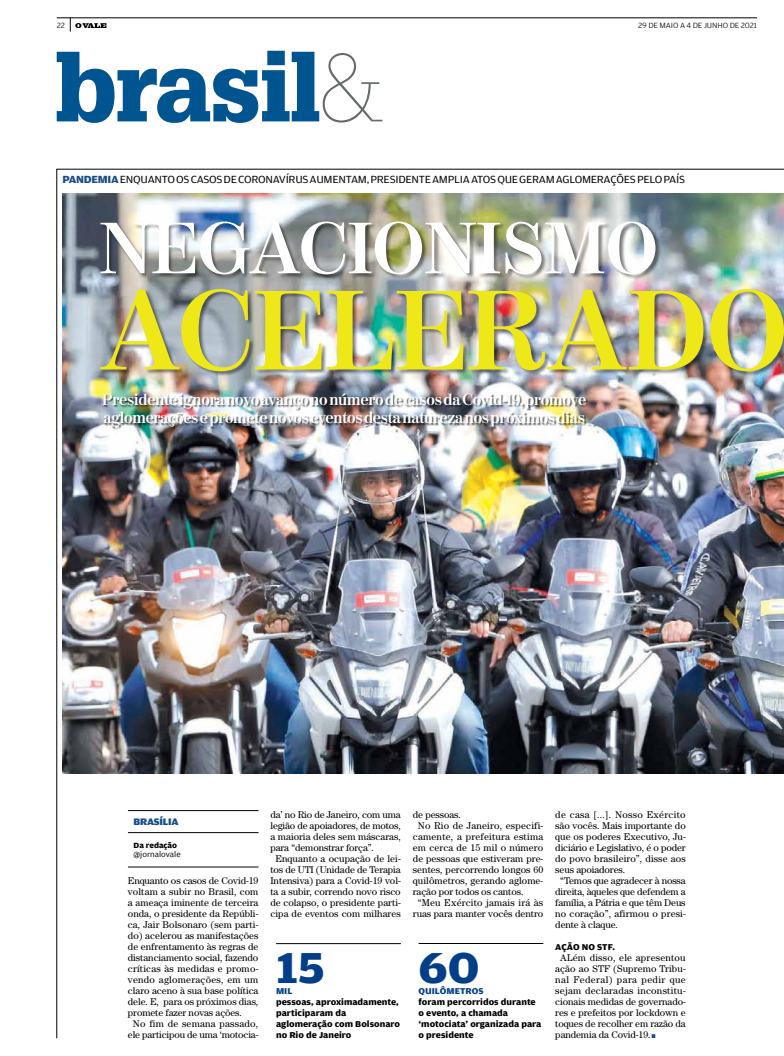
<style>
.page{position:relative;width:784px;height:1056px;background:#fff}
.page>*{position:absolute;margin:0;border:0;box-sizing:border-box;transform-origin:0 0}
.t1{font:700 112px "Moderno FB";letter-spacing:.01em;color:#efe818}
.t2{font:700 72px "Moderno FB";letter-spacing:.01em;color:#fff}
.t3{font:700 46px "valearte";color:#023f88}
.t4{font:700 27px "Cambria";color:#1a4b89}
.t5{font:700 16px/18px "Moderno FB";letter-spacing:-.02em;color:#fff}
.t6{font:11px "valearte";letter-spacing:-.025em;color:#000}
.t7{font:900 10px "valearte";letter-spacing:-.025em;color:#154e8b}
.t8{font:9.8px/11px "valetexto";color:#000;text-align:justify}
.t9{font:9.8px "valetexto";letter-spacing:.025em;color:#000}
.t10{font:9.8px "valetexto";letter-spacing:.02em;color:#000}
.t11{font:700 9px/11px "valearte";color:#000}
.t12{font:700 9px "valearte";color:#023f88}
.t13{font:300 8px "valearte";letter-spacing:-.01em;color:#000}
.t14{font:8px "valearte";color:#000}
.t15{font:700 8px "valearte";color:#000}
.s1{font-weight:700;color:#1a4b89}
</style>
<div class="page">
<hr style="left:57px;top:18px;width:700px;height:1px;background:#000">
<svg style="left:70px;top:18px;width:36px;height:14px"></svg>
<img style="left:62px;top:193px;width:722px;height:581px">
<svg style="left:57px;top:51px;width:325px;height:72px"></svg>
<div style="left:103px;top:394px;width:486px;height:35px;background:#000;opacity:.6"></div>
<div style="left:100px;top:289px;width:684px;height:88px;background:#000;opacity:.5"></div>
<div style="left:100px;top:221px;width:561px;height:59px;background:#000;opacity:.5"></div>
<hr style="left:128px;top:867px;width:130px;height:1px;background:#000">
<hr style="left:128px;top:810px;width:130px;height:1px;background:#000">
<hr style="left:128px;top:832px;width:130px;height:1px;background:#000">
<hr style="left:276px;top:943px;width:125px;height:1px;background:#000">
<hr style="left:418px;top:943px;width:125px;height:1px;background:#000">
<p class="t13" style="left:57px;top:21px;width:10px">22</p>
<p class="t13" style="left:638px;top:21px;width:120px">29 DE MAIO A 4 DE JUNHO DE 2021</p>
<p class="t6" style="left:62px;top:173px;width:624px"><span class="s1">PANDEMIA</span> ENQUANTO OS CASOS DE CORONAVÍRUS AUMENTAM, PRESIDENTE AMPLIA ATOS QUE GERAM AGLOMERAÇÕES PELO PAÍS</p>
<h2 class="t2" style="left:100px;top:208px;width:559px">NEGACIONISMO</h2>
<h1 class="t1" style="left:100px;top:269px;width:689px">ACELERADO</h1>
<h3 class="t5" style="left:102px;top:392px;width:485px">Presidente ignora novo avanço no número de casos da Covid-19, promove aglomerações e promete novos eventos desta natureza nos próximos dias</h3>
<p class="t7" style="left:134px;top:816px;width:46px">BRASÍLIA</p>
<p class="t15" style="left:134px;top:841px;width:45px">Da redação</p>
<p class="t14" style="left:134px;top:850px;width:49px">@jornalovale</p>
<p class="t8" style="left:128px;top:875px;width:132px">Enquanto os casos de Covid-19</p>
<p class="t8" style="left:128px;top:886px;width:132px">voltam a subir no Brasil, com</p>
<p class="t8" style="left:128px;top:897px;width:132px">a ameaça iminente de terceira</p>
<p class="t8" style="left:128px;top:908px;width:132px">onda, o presidente da Repúbli-</p>
<p class="t8" style="left:128px;top:919px;width:132px">ca, Jair Bolsonaro (sem parti-</p>
<p class="t8" style="left:128px;top:930px;width:132px">do) acelerou as manifestações</p>
<p class="t8" style="left:128px;top:941px;width:132px">de enfrentamento às regras de</p>
<p class="t8" style="left:128px;top:952px;width:132px">distanciamento social, fazendo</p>
<p class="t10" style="left:128px;top:963px;width:132px">críticas às medidas e promo-</p>
<p class="t9" style="left:128px;top:974px;width:132px">vendo aglomerações, em um</p>
<p class="t8" style="left:128px;top:985px;width:132px">claro aceno à sua base política</p>
<p class="t8" style="left:128px;top:996px;width:132px">dele. E, para os próximos dias,</p>
<p class="t8" style="left:128px;top:1007px;width:116px">promete fazer novas ações.</p>
<p class="t9" style="left:133px;top:1018px;width:127px">No fim de semana passado,</p>
<p class="t8" style="left:128px;top:1029px;width:132px">ele participou de uma ‘motocia-</p>
<p class="t8" style="left:270px;top:809px;width:132px">da’ no Rio de Janeiro, com uma</p>
<p class="t8" style="left:270px;top:820px;width:132px">legião de apoiadores, de motos,</p>
<p class="t8" style="left:270px;top:831px;width:132px">a maioria deles sem máscaras,</p>
<p class="t8" style="left:270px;top:842px;width:105px">para “demonstrar força”.</p>
<p class="t8" style="left:275px;top:853px;width:127px">Enquanto a ocupação de lei-</p>
<p class="t8" style="left:270px;top:864px;width:132px">tos de UTI (Unidade de Terapia</p>
<p class="t8" style="left:270px;top:875px;width:132px">Intensiva) para a Covid-19 vol-</p>
<p class="t8" style="left:270px;top:886px;width:132px">ta a subir, correndo novo risco</p>
<p class="t8" style="left:270px;top:897px;width:132px">de colapso, o presidente parti-</p>
<p class="t8" style="left:270px;top:908px;width:132px">cipa de eventos com milhares</p>
<h3 class="t3" style="left:276px;top:943px;width:50px">15</h3>
<p class="t12" style="left:276px;top:986px;width:18px">MIL</p>
<p class="t11" style="left:276px;top:997px;width:126px">pessoas, aproximadamente, participaram da aglomeração com Bolsonaro no Rio de Janeiro</p>
<p class="t8" style="left:413px;top:809px;width:50px">de pessoas.</p>
<p class="t10" style="left:418px;top:820px;width:127px">No Rio de Janeiro, especifi-</p>
<p class="t9" style="left:413px;top:831px;width:132px">camente, a prefeitura estima</p>
<p class="t8" style="left:413px;top:842px;width:132px">em cerca de 15 mil o número</p>
<p class="t8" style="left:413px;top:853px;width:132px">de pessoas que estiveram pre-</p>
<p class="t8" style="left:413px;top:864px;width:132px">sentes, percorrendo longos 60</p>
<p class="t8" style="left:413px;top:875px;width:132px">quilômetros, gerando aglome-</p>
<p class="t8" style="left:413px;top:886px;width:112px">ração por todos os cantos.</p>
<p class="t10" style="left:418px;top:897px;width:127px">“Meu Exército jamais irá às</p>
<p class="t8" style="left:413px;top:908px;width:132px">ruas para manter vocês dentro</p>
<h3 class="t3" style="left:418px;top:943px;width:63px">60</h3>
<p class="t12" style="left:418px;top:986px;width:67px">QUILÔMETROS</p>
<p class="t11" style="left:418px;top:997px;width:124px">foram percorridos durante o evento, a chamada ‘motociata’ organizada para o presidente</p>
<p class="t9" style="left:555px;top:809px;width:132px">de casa [...]. Nosso Exército</p>
<p class="t8" style="left:555px;top:820px;width:132px">são vocês. Mais importante do</p>
<p class="t8" style="left:555px;top:831px;width:132px">que os poderes Executivo, Ju-</p>
<p class="t8" style="left:555px;top:842px;width:132px">diciário e Legislativo, é o poder</p>
<p class="t8" style="left:555px;top:853px;width:132px">do povo brasileiro”, disse aos</p>
<p class="t8" style="left:555px;top:864px;width:71px">seus apoiadores.</p>
<p class="t8" style="left:560px;top:875px;width:127px">“Temos que agradecer à nossa</p>
<p class="t8" style="left:555px;top:886px;width:132px">direita, àqueles que defendem a</p>
<p class="t8" style="left:555px;top:897px;width:132px">família, a Pátria e que têm Deus</p>
<p class="t8" style="left:555px;top:908px;width:132px">no coração”, afirmou o presi-</p>
<p class="t8" style="left:555px;top:919px;width:64px">dente à claque.</p>
<p class="t11" style="left:555px;top:942px;width:61px">AÇÃO NO STF.</p>
<p class="t8" style="left:555px;top:952px;width:132px;text-indent:5px">ALém disso, ele apresentou ação ao STF (Supremo Tribu&shy;nal Federal) para pedir que sejam declaradas inconstitu&shy;cionais medidas de governado&shy;res e prefeitos por lockdown e toques de recolher em razão da pandemia da Covid-19.</p>
<h3 class="t4" style="left:650px;top:1010px;width:8px">.</h3>
</div>
